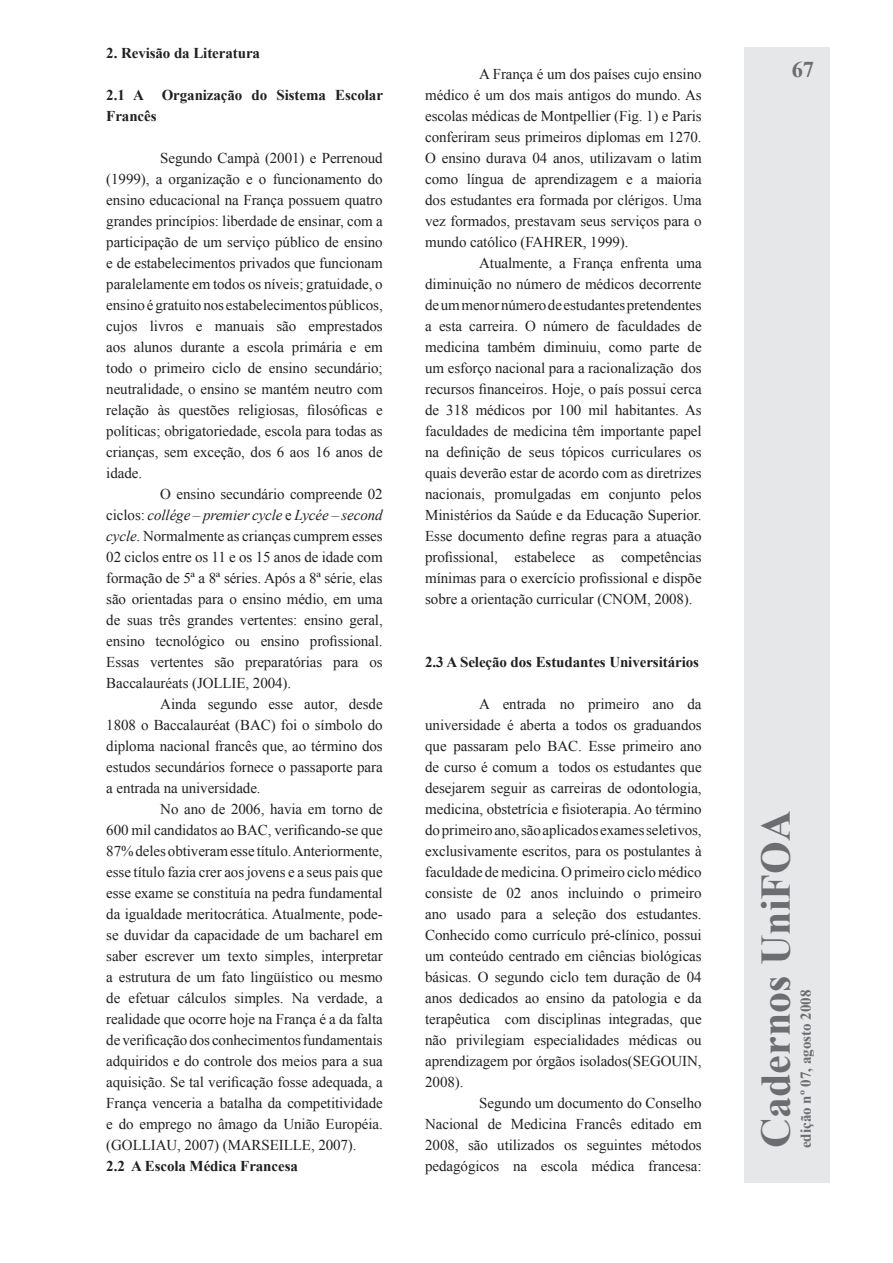
<style>
.page{position:relative;width:893px;height:1263px;background:#fff}
.page>*{position:absolute;margin:0;border:0;box-sizing:border-box;transform-origin:0 0}
.t1{font:700 42px "Times New Roman";color:#6c6d70}
.t2{font:700 22.5px "Times New Roman";color:#6c6d70}
.t3{font:15px/21px "Times New Roman";letter-spacing:-.005em;color:#231f20;text-align:justify}
.t4{font:700 15px/21px "Times New Roman";letter-spacing:-.005em;color:#231f20}
.t5{font:700 15px "Times New Roman";color:#6c6d70}
.s1{font-style:italic}
</style>
<div class="page">
<div style="left:744px;top:47px;width:85px;height:1136px;background:#e6e7e9"></div>
<p class="t4" style="left:106px;top:42px;width:155px">2. Revisão da Literatura</p>
<p class="t4" style="left:106px;top:84px;width:278px">2.1 A Organização do Sistema Escolar<br>Francês</p>
<p class="t3" style="left:106px;top:147px;width:278px;text-indent:54px">Segundo Campà (2001) e Perrenoud (1999), a organização e o funcionamento do ensino educacional na França possuem quatro grandes princípios: liberdade de ensinar, com a participação de um serviço público de ensino e de estabelecimentos privados que funcionam paralelamente em todos os níveis; gratuidade, o ensino é gratuito nos estabelecimentos públicos, cujos livros e manuais são emprestados aos alunos durante a escola primária e em todo o primeiro ciclo de ensino secundário; neutralidade, o ensino se mantém neutro com relação às questões religiosas, filosóficas e políticas; obrigatoriedade, escola para todas as crianças, sem exceção, dos 6 aos 16 anos de idade.</p>
<p class="t3" style="left:106px;top:483px;width:278px;text-indent:54px">O ensino secundário compreende 02 ciclos: <span class="s1">collége – premier cycle</span> e <span class="s1">Lycée – second cycle</span>. Normalmente as crianças cumprem esses 02 ciclos entre os 11 e os 15 anos de idade com formação de 5ª a 8ª séries. Após a 8ª série, elas são orientadas para o ensino médio, em uma de suas três grandes vertentes: ensino geral, ensino tecnológico ou ensino profissional.<br>Essas vertentes são preparatórias para os Baccalauréats (JOLLIE, 2004).</p>
<p class="t3" style="left:106px;top:693px;width:278px;text-indent:54px">Ainda segundo esse autor, desde 1808 o Baccalauréat (BAC) foi o símbolo do diploma nacional francês que, ao término dos estudos secundários fornece o passaporte para a entrada na universidade.</p>
<p class="t3" style="left:106px;top:798px;width:278px;text-indent:54px">No ano de 2006, havia em torno de 600 mil candidatos ao BAC, verificando-se que 87% deles obtiveram esse título. Anteriormente, esse título fazia crer aos jovens e a seus pais que esse exame se constituía na pedra fundamental da igualdade meritocrática. Atualmente, pode&shy;se duvidar da capacidade de um bacharel em saber escrever um texto simples, interpretar a estrutura de um fato lingüístico ou mesmo de efetuar cálculos simples. Na verdade, a realidade que ocorre hoje na França é a da falta de verificação dos conhecimentos fundamentais adquiridos e do controle dos meios para a sua aquisição. Se tal verificação fosse adequada, a França venceria a batalha da competitividade e do emprego no âmago da União Européia. (GOLLIAU, 2007) (MARSEILLE, 2007).</p>
<p class="t4" style="left:106px;top:1155px;width:193px">2.2 A Escola Médica Francesa</p>
<p class="t3" style="left:425px;top:63px;width:278px;text-indent:54px">A França é um dos países cujo ensino médico é um dos mais antigos do mundo. As escolas médicas de Montpellier (Fig. 1) e Paris conferiram seus primeiros diplomas em 1270.<br>O ensino durava 04 anos, utilizavam o latim como língua de aprendizagem e a maioria dos estudantes era formada por clérigos. Uma vez formados, prestavam seus serviços para o mundo católico (FAHRER, 1999).</p>
<p class="t3" style="left:425px;top:252px;width:278px;text-indent:54px">Atualmente, a França enfrenta uma diminuição no número de médicos decorrente de um menor número de estudantes pretendentes a esta carreira. O número de faculdades de medicina também diminuiu, como parte de um esforço nacional para a racionalização dos recursos financeiros. Hoje, o país possui cerca de 318 médicos por 100 mil habitantes. As faculdades de medicina têm importante papel na definição de seus tópicos curriculares os quais deverão estar de acordo com as diretrizes nacionais, promulgadas em conjunto pelos Ministérios da Saúde e da Educação Superior.<br>Esse documento define regras para a atuação profissional, estabelece as competências mínimas para o exercício profissional e dispõe sobre a orientação curricular (CNOM, 2008).</p>
<p class="t4" style="left:425px;top:651px;width:275px">2.3 A Seleção dos Estudantes Universitários</p>
<p class="t3" style="left:425px;top:693px;width:278px;text-indent:54px">A entrada no primeiro ano da universidade é aberta a todos os graduandos que passaram pelo BAC. Esse primeiro ano de curso é comum a todos os estudantes que desejarem seguir as carreiras de odontologia, medicina, obstetrícia e fisioterapia. Ao término do primeiro ano, são aplicados exames seletivos, exclusivamente escritos, para os postulantes à faculdade de medicina. O primeiro ciclo médico consiste de 02 anos incluindo o primeiro ano usado para a seleção dos estudantes.<br>Conhecido como currículo pré-clínico, possui um conteúdo centrado em ciências biológicas básicas. O segundo ciclo tem duração de 04 anos dedicados ao ensino da patologia e da terapêutica com disciplinas integradas, que não privilegiam especialidades médicas ou aprendizagem por órgãos isolados(SEGOUIN, 2008).</p>
<p class="t3" style="left:425px;top:1092px;width:278px;text-indent:54px">Segundo um documento do Conselho Nacional de Medicina Francês editado em 2008, são utilizados os seguintes métodos pedagógicos na escola médica francesa:</p>
<p class="t2" style="left:792px;top:54px;width:24px">67</p>
<p class="t1" style="left:747px;top:1148px;width:339px;rotate:-90deg">Cadernos UniFOA</p>
<p class="t5" style="left:795px;top:1148px;width:160px;rotate:-90deg">edição nº 07, agosto 2008</p>
</div>
